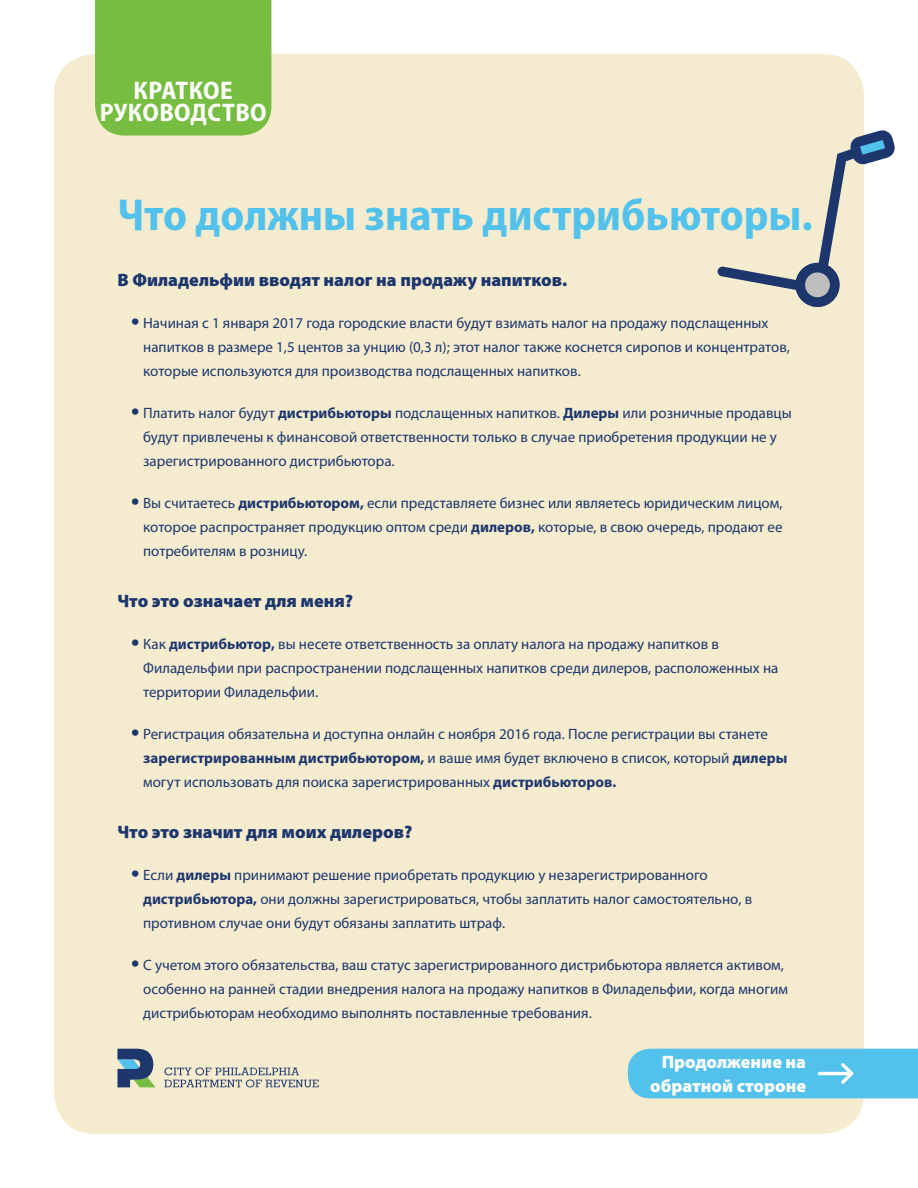
<style>
.page{position:relative;width:918px;height:1188px;background:#fff}
.page>*{position:absolute;margin:0;border:0;box-sizing:border-box;transform-origin:0 0}
.t1{font:700 semi-condensed 45px "Myriad Pro";color:#52c2ec}
.t2{font:700 semi-condensed 25.5px/22px "Myriad Pro";letter-spacing:.015em;color:#fff;text-align:center}
.t3{font:900 18px "Myriad Pro";color:#1d366c}
.t4{font:900 18px/24px "Myriad Pro";color:#fff;text-align:right}
.t5{font:15px/24px "Myriad Pro";color:#1d366c}
.s1{font-family:"VAG Rounded Std";font-weight:300;font-size:18px}
.s2{font-weight:700}
</style>
<div class="page">
<div style="left:55px;top:55px;width:808px;height:1078px;background:#f5ecd0;border-radius:40px"></div>
<svg style="left:164px;top:1067px;width:155px;height:20px"></svg>
<svg style="left:117px;top:1049px;width:38px;height:38px"></svg>
<div style="left:95px;top:0;width:176px;height:136px;background:#77bd42"></div>
<div style="left:628px;top:1049px;width:290px;height:49px;background:#52c2ec"></div>
<svg style="left:717px;top:129px;width:178px;height:180px"></svg>
<p class="t2" style="left:100px;top:80px;width:168px">КРАТКОЕ<br>РУКОВОДСТВО</p>
<p class="t1" style="left:117px;top:190px;width:697px">Что должны знать дистрибьюторы.</p>
<p class="t3" style="left:117px;top:270px;width:451px">В Филадельфии вводят налог на продажу напитков.</p>
<p class="t5" style="left:143px;top:311px;width:648px;text-indent:-12px"><span class="s1">•</span> Начиная с 1 января 2017 года городские власти будут взимать налог на продажу подслащенных напитков в размере 1,5 центов за унцию (0,3 л); этот налог также коснется сиропов и концентратов, которые используются для производства подслащенных напитков.</p>
<p class="t5" style="left:143px;top:401px;width:650px;text-indent:-12px"><span class="s1">•</span> Платить налог будут <span class="s2">дистрибьюторы</span> подслащенных напитков. <span class="s2">Дилеры</span> или розничные продавцы будут привлечены к финансовой ответственности только в случае приобретения продукции не у зарегистрированного дистрибьютора.</p>
<p class="t5" style="left:143px;top:491px;width:641px;text-align:justify;text-indent:-12px"><span class="s1">•</span> Вы считаетесь <span class="s2">дистрибьютором,</span> если представляете бизнес или являетесь юридическим лицом, которое распространяет продукцию оптом среди <span class="s2">дилеров,</span> которые, в свою очередь, продают ее потребителям в розницу.</p>
<p class="t3" style="left:117px;top:591px;width:237px">Что это означает для меня?</p>
<p class="t5" style="left:143px;top:632px;width:637px;text-indent:-12px"><span class="s1">•</span> Как <span class="s2">дистрибьютор,</span> вы несете ответственность за оплату налога на продажу напитков в<br>Филадельфии при распространении подслащенных напитков среди дилеров, расположенных на территории Филадельфии.</p>
<p class="t5" style="left:143px;top:722px;width:646px;text-indent:-12px"><span class="s1">•</span> Регистрация обязательна и доступна онлайн с ноября 2016 года. После регистрации вы станете <span class="s2">зарегистрированным дистрибьютором,</span> и ваше имя будет включено в список, который <span class="s2">дилеры </span>могут использовать для поиска зарегистрированных <span class="s2">дистрибьюторов.</span></p>
<p class="t3" style="left:117px;top:822px;width:296px">Что это значит для моих дилеров?</p>
<p class="t5" style="left:143px;top:863px;width:611px;text-indent:-12px"><span class="s1">•</span> Если <span class="s2">дилеры</span> принимают решение приобретать продукцию у незарегистрированного <span class="s2">дистрибьютора,</span> они должны зарегистрироваться, чтобы заплатить налог самостоятельно, в противном случае они будут обязаны заплатить штраф.</p>
<p class="t5" style="left:143px;top:953px;width:646px;text-indent:-12px"><span class="s1">•</span> С учетом этого обязательства, ваш статус зарегистрированного дистрибьютора является активом, особенно на ранней стадии внедрения налога на продажу напитков в Филадельфии, когда многим дистрибьюторам необходимо выполнять поставленные требования.</p>
<p class="t4" style="left:650px;top:1050px;width:157px">Продолжение на обратной стороне</p>
</div>
